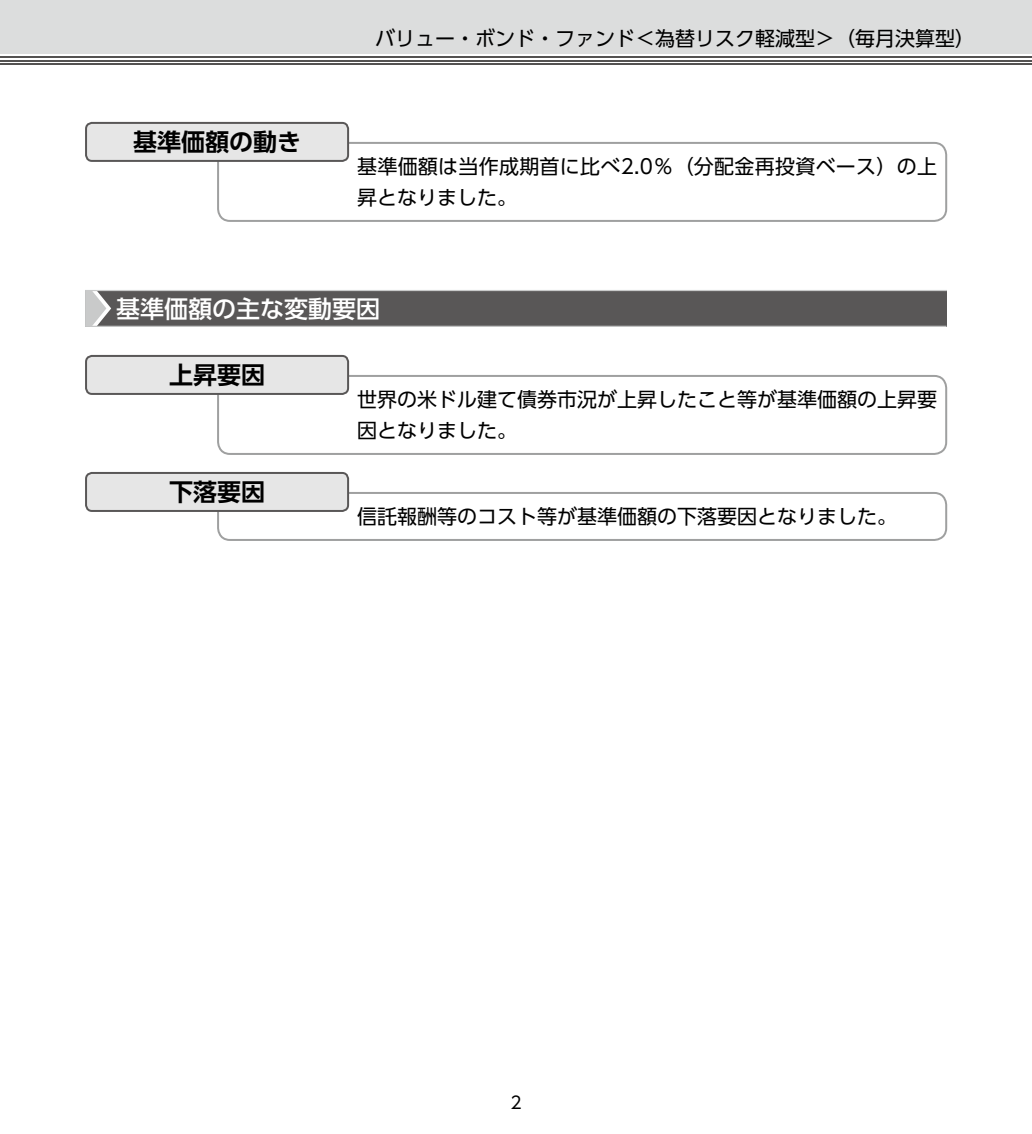
<style>
.page{position:relative;width:1032px;height:1134px;background:#fff}
.page>*{position:absolute;margin:0;border:0;box-sizing:border-box;transform-origin:0 0}
.t1{font:700 24px "UD Shin Go Pro De";color:#000}
.t2{font:500 24px "UD Shin Go Pro";color:#fff}
.t3{font:20px/31px "UD Shin Go Pro";color:#000}
.t4{font:17px "UD Shin Go Pro";color:#000}
</style>
<div class="page">
<div style="left:0;top:0;width:1032px;height:54px;background:#dcdddd"></div>
<hr style="left:0;top:63px;width:1032px;height:2px;background:#545251">
<hr style="left:0;top:60px;width:1032px;height:1px;background:#545251">
<hr style="left:0;top:56px;width:1032px;height:2px;background:#545251">
<div style="left:217px;top:142px;width:730px;height:80px;border:2px solid #9fa0a0;border-radius:12px"></div>
<div style="left:86px;top:123px;width:262px;height:38px;background:#e6e6e6;border-radius:6px"></div>
<div style="left:85px;top:122px;width:264px;height:40px;border:2px solid #595757;border-radius:6px"></div>
<div style="left:85px;top:290px;width:862px;height:36px;background:#595757"></div>
<hr style="left:85px;top:326px;width:861px;height:1px;background:#c9caca">
<hr style="left:85px;top:290px;width:862px;height:1px;background:#c9caca">
<svg style="left:85px;top:291px;width:26px;height:35px"></svg>
<div style="left:217px;top:375px;width:730px;height:80px;border:2px solid #9fa0a0;border-radius:12px"></div>
<div style="left:86px;top:356px;width:262px;height:38px;background:#e6e6e6;border-radius:6px"></div>
<div style="left:85px;top:355px;width:264px;height:40px;border:2px solid #595757;border-radius:6px"></div>
<div style="left:217px;top:492px;width:730px;height:49px;border:2px solid #9fa0a0;border-radius:12px"></div>
<div style="left:86px;top:473px;width:262px;height:38px;background:#e6e6e6;border-radius:6px"></div>
<div style="left:85px;top:472px;width:264px;height:40px;border:2px solid #595757;border-radius:6px"></div>
<p class="t1" style="left:133px;top:122px;width:169px">基準価額の動き</p>
<p class="t3" style="left:375px;top:22px;width:601px">バリュー・ボンド・ファンド＜為替リスク軽減型＞（毎月決算型）</p>
<p class="t3" style="left:357px;top:150px;width:581px">基準価額は当作成期首に比べ2.0％（分配金再投資ベース）の上昇となりました。</p>
<p class="t2" style="left:116px;top:289px;width:265px">基準価額の主な変動要因</p>
<p class="t1" style="left:169px;top:355px;width:97px">上昇要因</p>
<p class="t1" style="left:169px;top:472px;width:97px">下落要因</p>
<p class="t3" style="left:357px;top:383px;width:581px">世界の米ドル建て債券市況が上昇したこと等が基準価額の上昇要因となりました。</p>
<p class="t3" style="left:357px;top:500px;width:541px">信託報酬等のコスト等が基準価額の下落要因となりました。</p>
<p class="t4" style="left:510px;top:1089px;width:13px">2</p>
</div>
